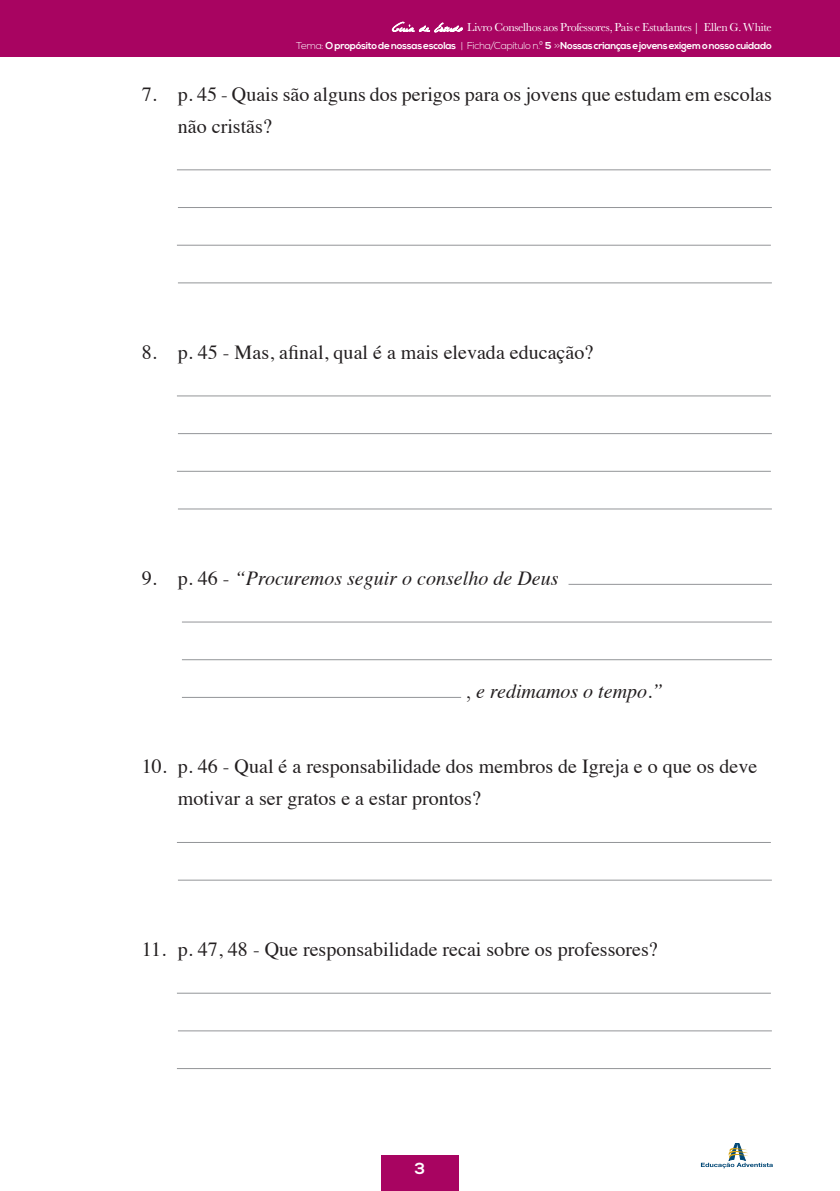
<style>
.page{position:relative;width:840px;height:1191px;background:#fff}
.page>*{position:absolute;margin:0;border:0;box-sizing:border-box;transform-origin:0 0}
.t1{font:20px/32px "Times";color:#231f20}
.List_Paragraph{font:italic 20px "Times";color:#231f20}
.t2{font:700 16px "Nexa";color:#fff}
.t3{font:12px "Baskerville";letter-spacing:-.025em;color:#fff}
.t4{font:700 10px "Nexa";letter-spacing:-.025em;color:#fff}
.s1{font-family:"Celine Dion Handwriting"}
.s2{font-weight:300}
.s3{font-style:normal}
.s4{font-family:"Baskerville";font-style:normal}
</style>
<div class="page">
<div style="left:381px;top:1155px;width:77px;height:36px;background:#a80461"></div>
<div style="left:0;top:0;width:839px;height:57px;background:#a80461"></div>
<svg style="left:391px;top:21px;width:72px;height:12px"></svg>
<svg style="left:700px;top:1143px;width:72px;height:25px"></svg>
<hr style="left:177px;top:169px;width:593px;height:1px;background:#939598">
<hr style="left:178px;top:207px;width:593px;height:1px;background:#939598">
<hr style="left:177px;top:245px;width:593px;height:1px;background:#939598">
<hr style="left:178px;top:282px;width:593px;height:1px;background:#939598">
<hr style="left:177px;top:395px;width:593px;height:1px;background:#939598">
<hr style="left:178px;top:433px;width:593px;height:1px;background:#939598">
<hr style="left:177px;top:471px;width:593px;height:1px;background:#939598">
<hr style="left:178px;top:508px;width:593px;height:1px;background:#939598">
<hr style="left:568px;top:584px;width:203px;height:1px;background:#939598">
<hr style="left:182px;top:621px;width:589px;height:1px;background:#939598">
<hr style="left:182px;top:659px;width:589px;height:1px;background:#939598">
<hr style="left:182px;top:697px;width:279px;height:1px;background:#939598">
<hr style="left:177px;top:842px;width:593px;height:1px;background:#939598">
<hr style="left:178px;top:879px;width:593px;height:1px;background:#939598">
<hr style="left:177px;top:992px;width:593px;height:1px;background:#939598">
<hr style="left:178px;top:1030px;width:593px;height:1px;background:#939598">
<hr style="left:177px;top:1068px;width:593px;height:1px;background:#939598">
<p class="t3" style="left:392px;top:20px;width:381px"><span class="s1">Guia de Estudo</span> Livro Conselhos aos Professores, Pais e Estudantes | Ellen G. White</p>
<p class="t4" style="left:296px;top:40px;width:477px"><span class="s2">Tema:</span> O propósito de nossas escolas <span class="s2">| Ficha/Capítulo n.º</span> 5 <span class="s2">&gt;&gt;</span>Nossas crianças e jovens exigem o nosso cuidado</p>
<p class="t1" style="left:178px;top:76px;width:595px;text-indent:-36px">7. p. 45 - Quais são alguns dos perigos para os jovens que estudam em escolas não cristãs?</p>
<p class="t1" style="left:142px;top:334px;width:452px">8. p. 45 - Mas, afinal, qual é a mais elevada educação?</p>
<p class="List_Paragraph" style="left:142px;top:561px;width:418px"><span class="s3">9. p. 46 -</span> “Procuremos seguir o conselho de Deus</p>
<p class="List_Paragraph" style="left:466px;top:674px;width:199px"><span class="s4">,</span> e redimamos o tempo.”</p>
<p class="t1" style="left:178px;top:749px;width:580px;text-indent:-36px">10. p. 46 - Qual é a responsabilidade dos membros de Igreja e o que os deve motivar a ser gratos e a estar prontos?</p>
<p class="t1" style="left:142px;top:931px;width:517px">11. p. 47, 48 - Que responsabilidade recai sobre os professores?</p>
<p class="t2" style="left:414px;top:1159px;width:12px">3</p>
</div>
